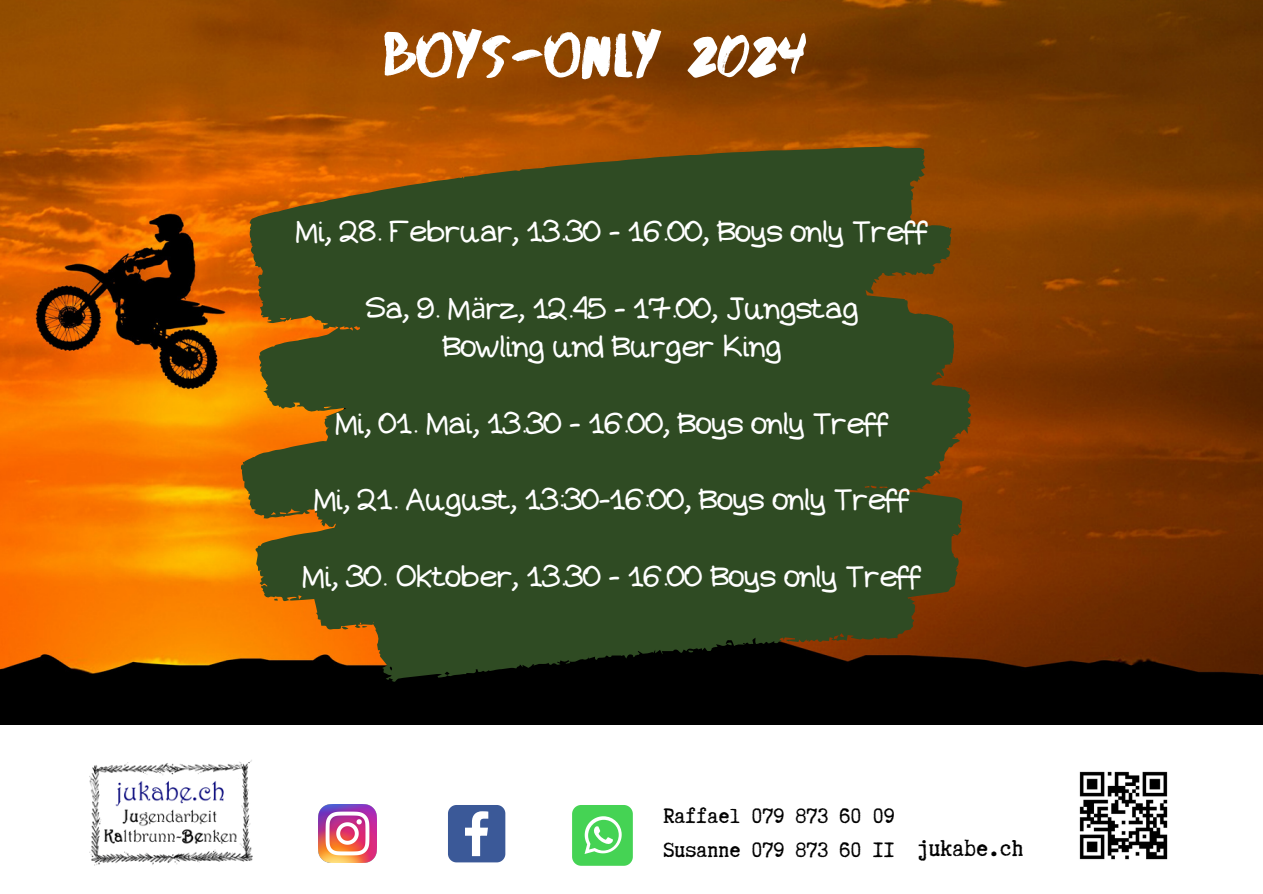
<style>
.page{position:relative;width:1263px;height:894px;background:#fff}
.page>*{position:absolute;margin:0;border:0;box-sizing:border-box;transform-origin:0 0}
.t1{font:61.2px "Abys";color:#fff}
.t2{font:28.05px/38.2px "Aka Acid GR Diary Girl";color:#fff;text-align:center}
.t3{font:26.7px "Truetypewriter Polygl OTT";color:#000}
.t4{font:24.75px "Truetypewriter Polygl OTT";color:#000}
.s1{font-family:"Noto Sans"}
</style>
<div class="page">
<img style="left:0;top:0;width:1263px;height:724px">
<svg style="left:865px;top:176px;width:105px;height:232px;background:#524816"></svg>
<img style="left:89px;top:760px;width:163px;height:105px">
<img style="left:318px;top:804px;width:59px;height:58px">
<svg style="left:448px;top:805px;width:57px;height:57px"></svg>
<svg style="left:572px;top:805px;width:61px;height:60px;background:#61d96d"></svg>
<img style="left:1079px;top:771px;width:89px;height:89px">
<h2 class="t1" style="left:383px;top:18px;width:425px">BOYS-ONLY 2024</h2>
<p class="t2" style="left:296px;top:214px;width:634px">Mi, 28. Februar, 13.30 - 16.00, Boys only Treff</p>
<p class="t2" style="left:366px;top:291px;width:494px">Sa, 9. M<span class="s1">ä</span>rz, 12.45 - 17.00, Jungstag<br>Bowling und Burger King</p>
<p class="t2" style="left:336px;top:405px;width:555px">Mi, 01. Mai, 13.30 - 16.00, Boys only Treff</p>
<p class="t2" style="left:315px;top:482px;width:598px">Mi, 21. August, 13:30-16:00, Boys only Treff</p>
<p class="t2" style="left:303px;top:558px;width:621px">Mi, 30. Oktober, 13.30 - 16.00 Boys only Treff</p>
<h2 class="t4" style="left:663px;top:802px;width:233px">Raffael 079 873 60 09</h2>
<h2 class="t4" style="left:663px;top:837px;width:233px">Susanne 079 873 60 11</h2>
<h2 class="t3" style="left:917px;top:834px;width:108px">jukabe.ch</h2>
</div>
